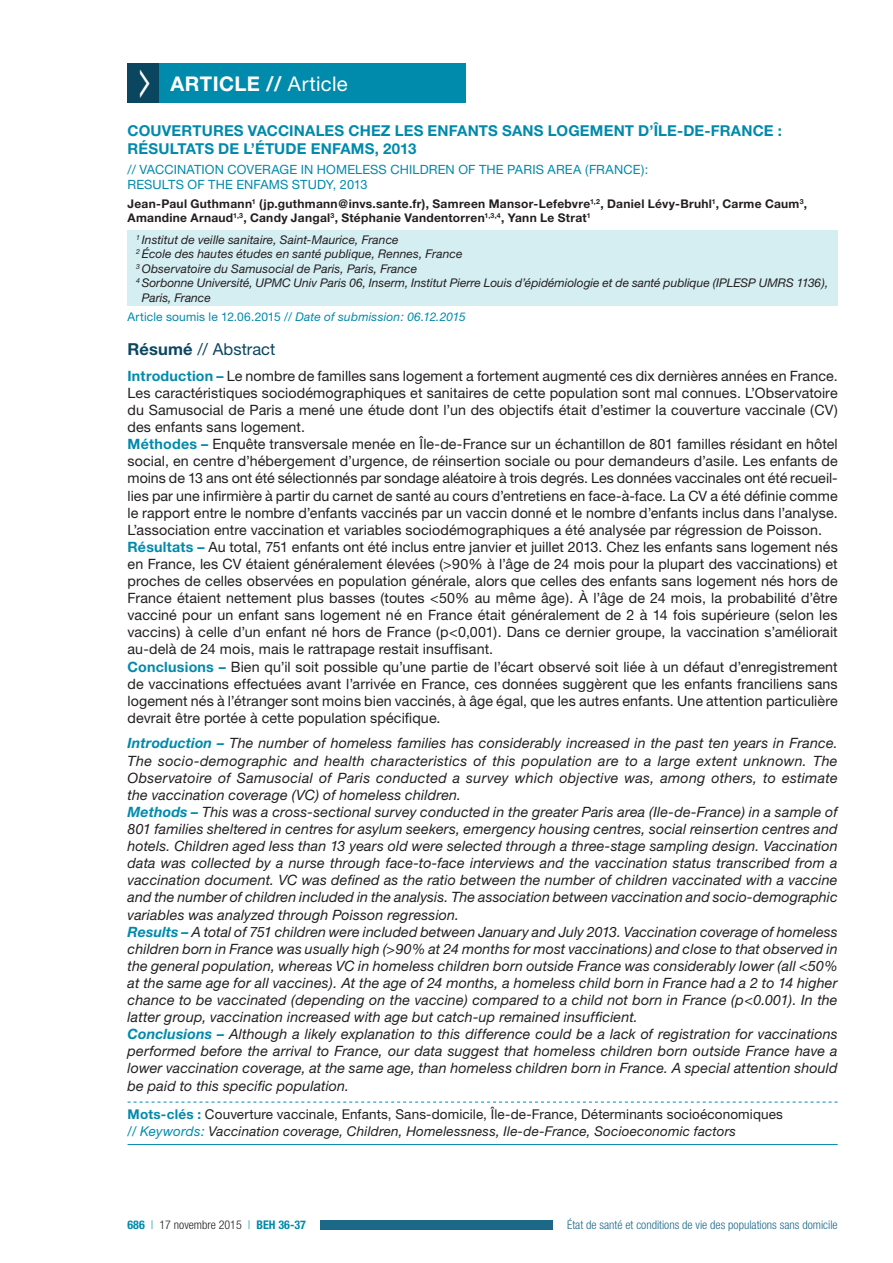
<style>
.page{position:relative;width:893px;height:1263px;background:#fff}
.page>*{position:absolute;margin:0;border:0;box-sizing:border-box;transform-origin:0 0}
.t1{font:700 20.25px "Helvetica Neue";letter-spacing:.02em;color:#fff}
.t2{font:16.5px "Helvetica Neue";letter-spacing:.005em;color:#0b4660}
.t3{font:700 15px/18px "Helvetica Neue";letter-spacing:.01em;color:#008aac}
.t4{font:14.25px/17.1px "Helvetica Neue";letter-spacing:.005em;color:#231f20}
.t5{font:italic 14.25px/17.1px "Helvetica Neue";letter-spacing:.01em;color:#231f20}
.t6{font:13.5px/16.2px "Helvetica Neue";letter-spacing:.01em;color:#231f20}
.t7{font:12.75px/15.3px "Helvetica Neue";letter-spacing:.01em;color:#008aac}
.t8{font:italic 12px "Helvetica Neue";letter-spacing:.005em;color:#231f20}
.t9{font:700 12px/14.4px "Helvetica Neue";letter-spacing:.025em;color:#231f20}
.t10{font:300 condensed 12px "Helvetica Neue LT Std";color:#1c6889}
.t11{font:italic 12px "Helvetica Neue";letter-spacing:.015em;color:#008aac}
.t12{font:300 condensed 12px "Helvetica Neue LT Std";color:#231f20}
.s1{font-weight:400}
.s2{font-style:normal}
.s3{font-weight:700}
.s4{font-weight:700;color:#008aac}
.s5{font-style:italic;color:#008aac}
.s6{font-style:italic}
.s7{font-family:"Helvetica Neue";font-weight:700;color:#008aac}
.s8{color:#008aac}
</style>
<div class="page">
<div style="left:308px;top:1220px;width:245px;height:10px;background:#1c6889"></div>
<div style="left:307px;top:1219px;width:13px;height:12px;background:#fff"></div>
<div style="left:128px;top:64px;width:34px;height:39px;background:#0b4660"></div>
<div style="left:159px;top:64px;width:307px;height:39px;background:#008aac"></div>
<svg style="left:128px;top:1102px;width:710px;height:1px"></svg>
<hr style="left:128px;top:1144px;width:710px;height:1px;background:#008aac">
<div style="left:128px;top:230px;width:710px;height:76px;background:#d5eef2"></div>
<h1 class="t1" style="left:171px;top:72px;width:179px">ARTICLE // <span class="s1">Article</span></h1>
<p class="t3" style="left:128px;top:121px;width:656px">COUVERTURES VACCINALES CHEZ LES ENFANTS SANS LOGEMENT D’ÎLE-DE-FRANCE :<br>RÉSULTATS DE L’ÉTUDE ENFAMS, 2013</p>
<p class="t7" style="left:128px;top:161px;width:522px">// VACCINATION COVERAGE IN HOMELESS CHILDREN OF THE PARIS AREA (FRANCE):<br>RESULTS OF THE ENFAMS STUDY, 2013</p>
<p class="t9" style="left:128px;top:196px;width:681px">Jean-Paul Guthmann<sup>1</sup> (jp.guthmann@invs.sante.fr), Samreen Mansor-Lefebvre<sup>1,2</sup>, Daniel Lévy-Bruhl<sup>1</sup>, Carme Caum<sup>3</sup>,<br>Amandine Arnaud<sup>1,3</sup>, Candy Jangal<sup>3</sup>, Stéphanie Vandentorren<sup>1,3,4</sup>, Yann Le Strat<sup>1</sup></p>
<p class="t8" style="left:136px;top:232px;width:264px"><sup>1</sup> Institut de veille sanitaire, Saint-Maurice, France</p>
<p class="t8" style="left:136px;top:247px;width:328px"><sup>2</sup> École des hautes études en santé publique, Rennes, France</p>
<p class="t8" style="left:136px;top:261px;width:283px"><sup>3</sup> Observatoire du Samusocial de Paris, Paris, France</p>
<p class="t8" style="left:136px;top:276px;width:694px"><sup>4</sup> Sorbonne Université, UPMC Univ Paris 06, Inserm, Institut Pierre Louis d’épidémiologie et de santé publique (IPLESP UMRS 1136),</p>
<p class="t8" style="left:142px;top:290px;width:71px">Paris, France</p>
<p class="t11" style="left:128px;top:309px;width:340px"><span class="s2">Article soumis le 12.06.2015 /</span>/ Date of submission: 06.12.2015</p>
<p class="t2" style="left:128px;top:339px;width:149px"><span class="s3">Résumé</span> // Abstract</p>
<p class="t4" style="left:128px;top:367px;width:712px"><span class="s4">Introduction –</span> Le nombre de familles sans logement a fortement augmenté ces dix dernières années en France.<br>Les caractéristiques sociodémographiques et sanitaires de cette population sont mal connues. L’Observatoire du Samusocial de Paris a mené une étude dont l’un des objectifs était d’estimer la couverture vaccinale (CV) des enfants sans logement.<br><span class="s4">Méthodes –</span> Enquête transversale menée en Île-de-France sur un échantillon de 801 familles résidant en hôtel social, en centre d’hébergement d’urgence, de réinsertion sociale ou pour demandeurs d’asile. Les enfants de moins de 13 ans ont été sélectionnés par sondage aléatoire à trois degrés. Les données vaccinales ont été recueil&shy;lies par une infirmière à partir du carnet de santé au cours d’entretiens en face-à-face. La CV a été définie comme le rapport entre le nombre d’enfants vaccinés par un vaccin donné et le nombre d’enfants inclus dans l’analyse.<br>L’association entre vaccination et variables sociodémographiques a été analysée par régression de Poisson.<br><span class="s4">Résultats –</span> Au total, 751 enfants ont été inclus entre janvier et juillet 2013. Chez les enfants sans logement nés en France, les CV étaient généralement élevées (&gt;90% à l’âge de 24 mois pour la plupart des vaccinations) et proches de celles observées en population générale, alors que celles des enfants sans logement nés hors de France étaient nettement plus basses (toutes &lt;50% au même âge). À l’âge de 24 mois, la probabilité d’être vacciné pour un enfant sans logement né en France était généralement de 2 à 14 fois supérieure (selon les vaccins) à celle d’un enfant né hors de France (p&lt;0,001). Dans ce dernier groupe, la vaccination s’améliorait au-delà de 24 mois, mais le rattrapage restait insuffisant.<br><span class="s4">Conclusions –</span> Bien qu’il soit possible qu’une partie de l’écart observé soit liée à un défaut d’enregistrement de vaccinations effectuées avant l’arrivée en France, ces données suggèrent que les enfants franciliens sans logement nés à l’étranger sont moins bien vaccinés, à âge égal, que les autres enfants. Une attention particulière devrait être portée à cette population spécifique.</p>
<p class="t5" style="left:128px;top:735px;width:712px"><span class="s4">Introduction –</span> The number of homeless families has considerably increased in the past ten years in France.<br>The socio-demographic and health characteristics of this population are to a large extent unknown. The Observatoire of Samusocial of Paris conducted a survey which objective was, among others, to estimate the vaccination coverage (VC) of homeless children.<br><span class="s4">Methods –</span> This was a cross-sectional survey conducted in the greater Paris area (Ile-de-France) in a sample of 801 families sheltered in centres for asylum seekers, emergency housing centres, social reinsertion centres and hotels. Children aged less than 13 years old were selected through a three-stage sampling design. Vaccination data was collected by a nurse through face-to-face interviews and the vaccination status transcribed from a vaccination document. VC was defined as the ratio between the number of children vaccinated with a vaccine and the number of children included in the analysis. The association between vaccination and socio-demographic variables was analyzed through Poisson regression.<br><span class="s4">Results –</span> A total of 751 children were included between January and July 2013. Vaccination coverage of homeless children born in France was usually high (&gt;90% at 24 months for most vaccinations) and close to that observed in the general population, whereas VC in homeless children born outside France was considerably lower (all &lt;50% at the same age for all vaccines). At the age of 24 months, a homeless child born in France had a 2 to 14 higher chance to be vaccinated (depending on the vaccine) compared to a child not born in France (p&lt;0.001). In the latter group, vaccination increased with age but catch-up remained insufficient.<br><span class="s4">Conclusions –</span> Although a likely explanation to this difference could be a lack of registration for vaccinations performed before the arrival to France, our data suggest that homeless children born outside France have a lower vaccination coverage, at the same age, than homeless children born in France. A special attention should be paid to this specific population.</p>
<p class="t6" style="left:128px;top:1106px;width:657px"><span class="s4">Mots-clés :</span> Couverture vaccinale, Enfants, Sans-domicile, Île-de-France, Déterminants socioéconomiques <span class="s5">// Keywords:</span> <span class="s6">Vaccination coverage, Children, Homelessness, Ile-de-France, Socioeconomic factors</span></p>
<p class="t12" style="left:128px;top:1218px;width:180px"><span class="s7">686</span> <span class="s8">|</span> 17 novembre 2015 <span class="s8">|</span> <span class="s7">BEH 36-37</span></p>
<p class="t10" style="left:567px;top:1218px;width:272px">État de santé et conditions de vie des populations sans domicile</p>
</div>
